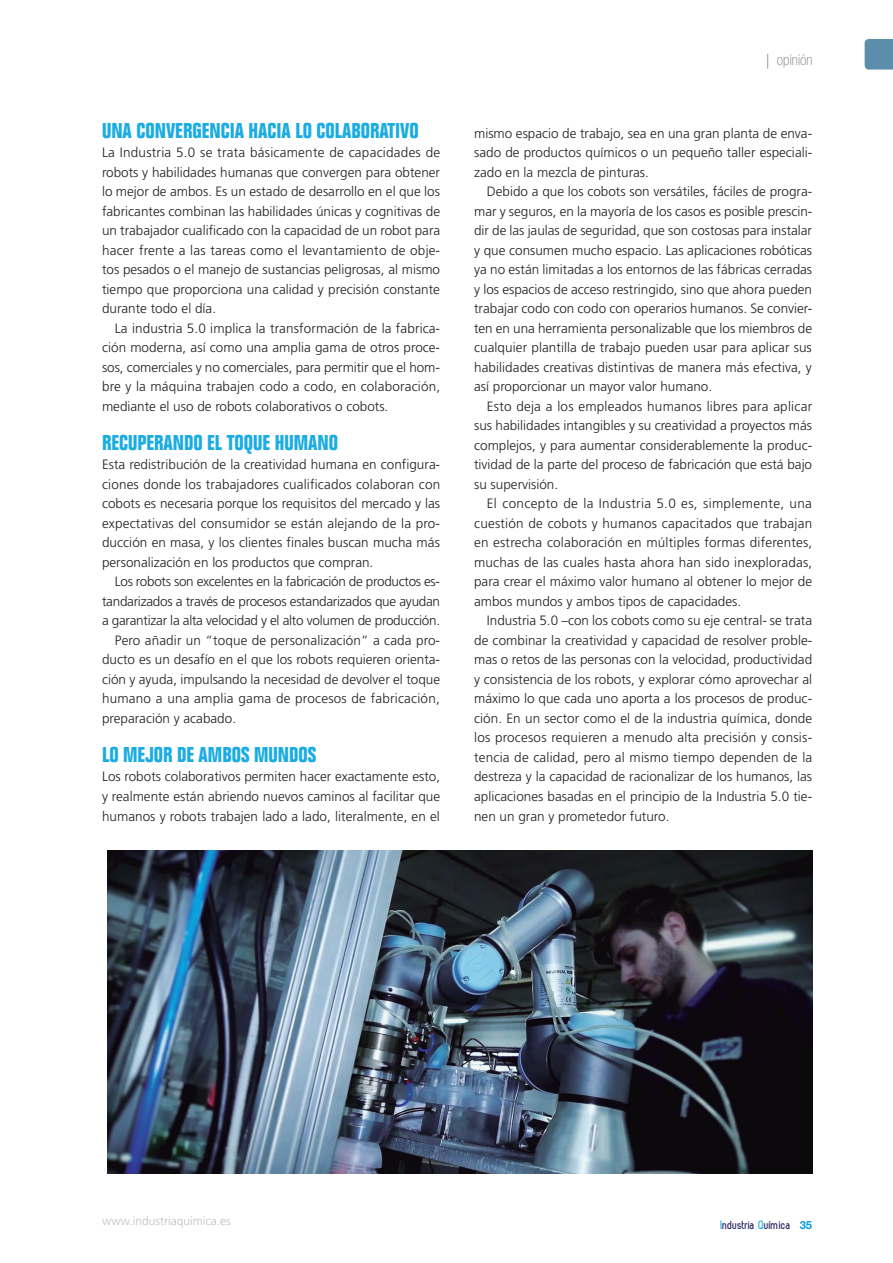
<style>
.page{position:relative;width:893px;height:1263px;background:#fff}
.page>*{position:absolute;margin:0;border:0;box-sizing:border-box;transform-origin:0 0}
._02_IQ_APARTADO{font:700 condensed 21px "Folio";color:#1bace1}
.t1{font:100 condensed 15px "Helvetica Neue LT Std";color:#808285}
._01-TEXTO{font:300 13.5px/19.5px "Frutiger";color:#231f20;text-align:justify}
._01-TEXTO_sin_sangri{font:300 13.5px/19.5px "Frutiger";color:#231f20;text-align:justify}
.t2{font:300 12px "Frutiger";color:#bebfc2}
.t3{font:700 12px "Zag";color:#27235f}
.s1{font-family:"Frutiger";font-weight:300}
.s2{color:#1bace1}
.s3{font-family:"Helvetica Neue LT Std";font-size:11.25px;color:#069ddc}
</style>
<div class="page">
<svg style="left:865px;top:39px;width:28px;height:31px"></svg>
<img style="left:108px;top:850px;width:704px;height:324px">
<p class="_02_IQ_APARTADO" style="left:102px;top:119px;width:318px">UNA CONVERGENCIA HACIA LO COLABORATIVO</p>
<p class="_01-TEXTO_sin_sangri" style="left:102px;top:143px;width:340px">La Industria 5.0 se trata básicamente de capacidades de robots y habilidades humanas que convergen para obtener lo mejor de ambos. Es un estado de desarrollo en el que los fabricantes combinan las habilidades únicas y cognitivas de un trabajador cualificado con la capacidad de un robot para hacer frente a las tareas como el levantamiento de obje&shy;tos pesados o el manejo de sustancias peligrosas, al mismo tiempo que proporciona una calidad y precisión constante durante todo el día.</p>
<p class="_01-TEXTO" style="left:102px;top:319px;width:340px;text-indent:13px">La industria 5.0 implica la transformación de la fabrica&shy;ción moderna, así como una amplia gama de otros proce&shy;sos, comerciales y no comerciales, para permitir que el hom&shy;bre y la máquina trabajen codo a codo, en colaboración, mediante el uso de robots colaborativos o cobots.</p>
<p class="_02_IQ_APARTADO" style="left:102px;top:431px;width:238px">RECUPERANDO EL TOQUE HUMANO</p>
<p class="_01-TEXTO_sin_sangri" style="left:102px;top:455px;width:340px">Esta redistribución de la creatividad humana en configura&shy;ciones donde los trabajadores cualificados colaboran con cobots es necesaria porque los requisitos del mercado y las expectativas del consumidor se están alejando de la pro&shy;ducción en masa, y los clientes finales buscan mucha más personalización en los productos que compran.</p>
<p class="_01-TEXTO" style="left:102px;top:572px;width:340px;text-indent:13px">Los robots son excelentes en la fabricación de productos es&shy;tandarizados a través de procesos estandarizados que ayudan a garantizar la alta velocidad y el alto volumen de producción.</p>
<p class="_01-TEXTO" style="left:102px;top:631px;width:340px;text-indent:13px">Pero añadir un “toque de personalización” a cada pro&shy;ducto es un desafío en el que los robots requieren orienta&shy;ción y ayuda, impulsando la necesidad de devolver el toque humano a una amplia gama de procesos de fabricación, preparación y acabado.</p>
<p class="_02_IQ_APARTADO" style="left:102px;top:743px;width:216px">LO MEJOR DE AMBOS MUNDOS</p>
<p class="_01-TEXTO_sin_sangri" style="left:102px;top:767px;width:340px">Los robots colaborativos permiten hacer exactamente esto, y realmente están abriendo nuevos caminos al facilitar que humanos y robots trabajen lado a lado, literalmente, en el</p>
<p class="t1" style="left:766px;top:51px;width:48px"><span class="s1">|</span> opinión</p>
<p class="_01-TEXTO_sin_sangri" style="left:474px;top:124px;width:340px">mismo espacio de trabajo, sea en una gran planta de enva&shy;sado de productos químicos o un pequeño taller especiali&shy;zado en la mezcla de pinturas.</p>
<p class="_01-TEXTO" style="left:474px;top:182px;width:340px;text-indent:13px">Debido a que los cobots son versátiles, fáciles de progra&shy;mar y seguros, en la mayoría de los casos es posible prescin&shy;dir de las jaulas de seguridad, que son costosas para instalar y que consumen mucho espacio. Las aplicaciones robóticas ya no están limitadas a los entornos de las fábricas cerradas y los espacios de acceso restringido, sino que ahora pueden trabajar codo con codo con operarios humanos. Se convier&shy;ten en una herramienta personalizable que los miembros de cualquier plantilla de trabajo pueden usar para aplicar sus habilidades creativas distintivas de manera más efectiva, y así proporcionar un mayor valor humano.</p>
<p class="_01-TEXTO" style="left:474px;top:397px;width:340px;text-indent:13px">Esto deja a los empleados humanos libres para aplicar sus habilidades intangibles y su creatividad a proyectos más complejos, y para aumentar considerablemente la produc&shy;tividad de la parte del proceso de fabricación que está bajo su supervisión.</p>
<p class="_01-TEXTO" style="left:474px;top:494px;width:340px;text-indent:13px">El concepto de la Industria 5.0 es, simplemente, una cuestión de cobots y humanos capacitados que trabajan en estrecha colaboración en múltiples formas diferentes, muchas de las cuales hasta ahora han sido inexploradas, para crear el máximo valor humano al obtener lo mejor de ambos mundos y ambos tipos de capacidades.</p>
<p class="_01-TEXTO" style="left:474px;top:611px;width:340px;text-indent:13px">Industria 5.0 –con los cobots como su eje central- se trata de combinar la creatividad y capacidad de resolver proble&shy;mas o retos de las personas con la velocidad, productividad y consistencia de los robots, y explorar cómo aprovechar al máximo lo que cada uno aporta a los procesos de produc&shy;ción. En un sector como el de la industria química, donde los procesos requieren a menudo alta precisión y consis&shy;tencia de calidad, pero al mismo tiempo dependen de la destreza y la capacidad de racionalizar de los humanos, las aplicaciones basadas en el principio de la Industria 5.0 tie&shy;nen un gran y prometedor futuro.</p>
<p class="t2" style="left:102px;top:1214px;width:130px">www.industriaquimica.es</p>
<p class="t3" style="left:720px;top:1218px;width:93px"><span class="s2">I</span>ndustria <span class="s2">Q</span>uímica <span class="s3">35</span></p>
</div>
